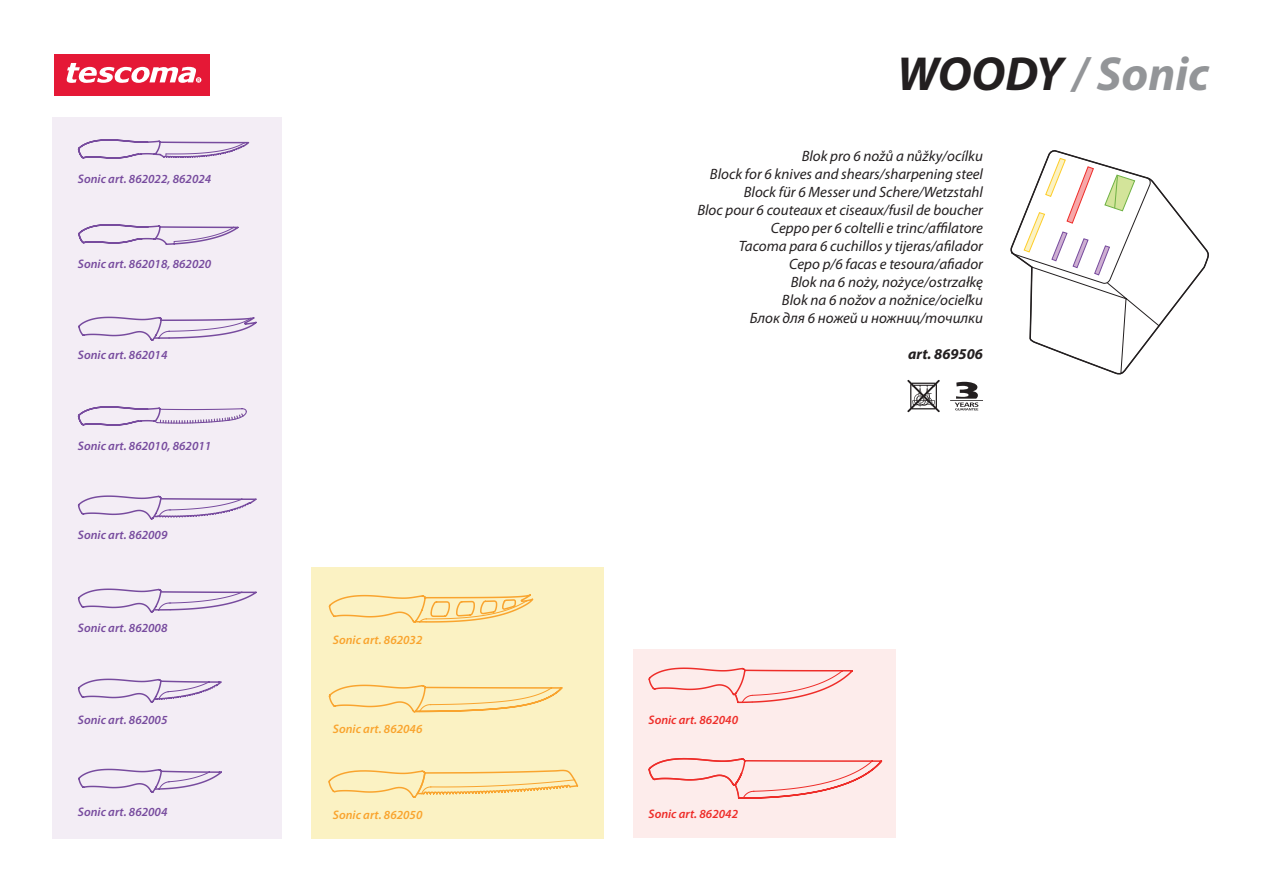
<style>
.page{position:relative;width:1263px;height:893px;background:#fff}
.page>*{position:absolute;margin:0;border:0;box-sizing:border-box;transform-origin:0 0}
.t1{font:italic 700 48px "Myriad Pro";color:#939598}
.t2{font:italic 15px "Myriad Pro";color:#231f20}
.t3{font:italic 700 15px "Myriad Pro";color:#231f20}
.t4{font:italic 600 12.45px "Myriad Pro";color:#774b9e}
.t5{font:italic 600 12.45px "Myriad Pro";color:#f9a42e}
.t6{font:italic 600 12.45px "Myriad Pro";color:#ee2d29}
.s1{color:#231f20}
</style>
<div class="page">
<div style="left:52px;top:117px;width:230px;height:721px;background:#f3edf5"></div>
<div style="left:634px;top:649px;width:262px;height:189px;background:#fdeceb"></div>
<svg style="left:77px;top:678px;width:145px;height:25px"></svg>
<svg style="left:77px;top:588px;width:180px;height:25px"></svg>
<svg style="left:77px;top:495px;width:180px;height:25px"></svg>
<svg style="left:77px;top:406px;width:170px;height:20px"></svg>
<svg style="left:78px;top:316px;width:179px;height:25px"></svg>
<svg style="left:78px;top:224px;width:161px;height:21px"></svg>
<svg style="left:77px;top:139px;width:173px;height:20px"></svg>
<svg style="left:648px;top:667px;width:205px;height:37px"></svg>
<svg style="left:648px;top:757px;width:235px;height:42px"></svg>
<div style="left:54px;top:54px;width:155px;height:41px;background:#e51836"></div>
<svg style="left:67px;top:63px;width:134px;height:20px"></svg>
<svg style="left:78px;top:768px;width:144px;height:25px"></svg>
<svg style="left:950px;top:382px;width:33px;height:28px"></svg>
<svg style="left:907px;top:380px;width:33px;height:32px"></svg>
<div style="left:311px;top:568px;width:293px;height:271px;background:#fbf2c3"></div>
<svg style="left:328px;top:594px;width:206px;height:29px"></svg>
<svg style="left:328px;top:684px;width:235px;height:29px"></svg>
<svg style="left:328px;top:769px;width:251px;height:29px"></svg>
<svg style="left:1010px;top:150px;width:199px;height:225px"></svg>
<p class="t4" style="left:78px;top:171px;width:135px">Sonic art. 862022, 862024</p>
<p class="t4" style="left:78px;top:255px;width:135px">Sonic art. 862018, 862020</p>
<p class="t4" style="left:78px;top:347px;width:91px">Sonic art. 862014</p>
<p class="t4" style="left:78px;top:438px;width:135px">Sonic art. 862010, 862011</p>
<p class="t4" style="left:78px;top:527px;width:91px">Sonic art. 862009</p>
<p class="t4" style="left:78px;top:620px;width:91px">Sonic art. 862008</p>
<p class="t4" style="left:78px;top:712px;width:91px">Sonic art. 862005</p>
<p class="t4" style="left:78px;top:804px;width:91px">Sonic art. 862004</p>
<p class="t5" style="left:333px;top:632px;width:91px">Sonic art. 862032</p>
<p class="t5" style="left:333px;top:721px;width:91px">Sonic art. 862046</p>
<p class="t5" style="left:333px;top:807px;width:91px">Sonic art. 862050</p>
<p class="t1" style="left:897px;top:43px;width:313px"><span class="s1">WOODY</span> / Sonic</p>
<p class="t2" style="left:802px;top:147px;width:183px">Blok pro 6 nožů a nůžky/ocílku</p>
<p class="t2" style="left:710px;top:165px;width:275px">Block for 6 knives and shears/sharpening steel</p>
<p class="t2" style="left:744px;top:183px;width:241px">Block für 6 Messer und Schere/Wetzstahl</p>
<p class="t2" style="left:697px;top:201px;width:287px">Bloc pour 6 couteaux et ciseaux/fusil de boucher</p>
<p class="t2" style="left:771px;top:219px;width:214px">Ceppo per 6 coltelli e trinc/affilatore</p>
<p class="t2" style="left:739px;top:237px;width:246px">Tacoma para 6 cuchillos y tijeras/afilador</p>
<p class="t2" style="left:789px;top:255px;width:195px">Cepo p/6 facas e tesoura/afiador</p>
<p class="t2" style="left:791px;top:273px;width:194px">Blok na 6 noży, nożyce/ostrzałkę</p>
<p class="t2" style="left:782px;top:291px;width:203px">Blok na 6 nožov a nožnice/ocieľku</p>
<p class="t2" style="left:750px;top:309px;width:235px">Блок для 6 ножей и ножниц/точилки</p>
<p class="t3" style="left:908px;top:345px;width:76px">art. 869506</p>
<p class="t6" style="left:648px;top:712px;width:91px">Sonic art. 862040</p>
<p class="t6" style="left:648px;top:805px;width:91px">Sonic art. 862042</p>
</div>
